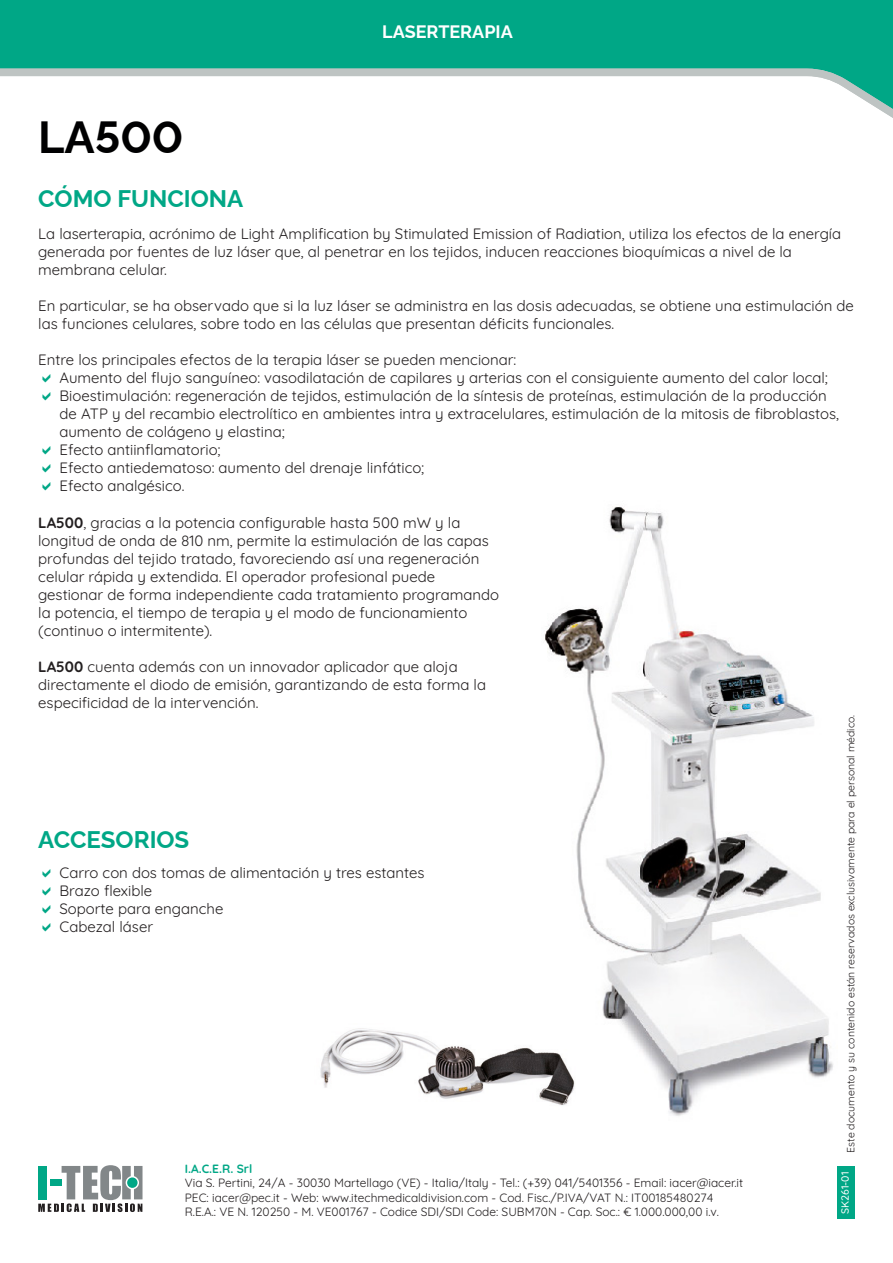
<style>
.page{position:relative;width:893px;height:1263px;background:#fff}
.page>*{position:absolute;margin:0;border:0;box-sizing:border-box;transform-origin:0 0}
.t1{font:700 45px "Raleway";color:#000001}
.t2{font:700 24px "Raleway";color:#00a786}
.t3{font:700 18px "Raleway";color:#fff}
.t4{font:15px/18px "Quicksand";color:#231f20}
.t5{font:12px "Quicksand";color:#231f20}
.t6{font:700 12px "Quicksand";color:#00a786}
.t7{font:10.5px "Quicksand";color:#231f20}
.t8{font:500 10.5px "Quicksand";color:#fff}
.s1{font-weight:700}
</style>
<div class="page">
<div style="left:0;top:0;width:893px;height:65px;background:#00a786"></div>
<svg style="left:38px;top:1165px;width:105px;height:47px"></svg>
<div style="left:837px;top:1166px;width:18px;height:53px;background:#00a786"></div>
<svg style="left:0;top:65px;width:893px;height:53px"></svg>
<img style="left:545px;top:506px;width:288px;height:610px">
<img style="left:320px;top:1023px;width:258px;height:87px">
<p class="t1" style="left:38px;top:101px;width:147px">LA500</p>
<p class="t2" style="left:38px;top:179px;width:207px">CÓMO FUNCIONA</p>
<p class="t3" style="left:382px;top:17px;width:132px">LASERTERAPIA</p>
<p class="t4" style="left:38px;top:223px;width:804px">La laserterapia, acrónimo de Light Amplification by Stimulated Emission of Radiation, utiliza los efectos de la energía generada por fuentes de luz láser que, al penetrar en los tejidos, inducen reacciones bioquímicas a nivel de la membrana celular.</p>
<p class="t4" style="left:38px;top:295px;width:817px">En particular, se ha observado que si la luz láser se administra en las dosis adecuadas, se obtiene una estimulación de las funciones celulares, sobre todo en las células que presentan déficits funcionales.</p>
<p class="t4" style="left:38px;top:349px;width:480px">Entre los principales efectos de la terapia láser se pueden mencionar:</p>
<p class="t4" style="left:60px;top:367px;width:770px">Aumento del flujo sanguíneo: vasodilatación de capilares y arterias con el consiguiente aumento del calor local;</p>
<p class="t4" style="left:60px;top:385px;width:781px">Bioestimulación: regeneración de tejidos, estimulación de la síntesis de proteínas, estimulación de la producción de ATP y del recambio electrolítico en ambientes intra y extracelulares, estimulación de la mitosis de fibroblastos, aumento de colágeno y elastina;</p>
<p class="t4" style="left:60px;top:439px;width:163px">Efecto antiinflamatorio;</p>
<p class="t4" style="left:60px;top:457px;width:366px">Efecto antiedematoso: aumento del drenaje linfático;</p>
<p class="t4" style="left:60px;top:475px;width:126px">Efecto analgésico.</p>
<p class="t4" style="left:38px;top:512px;width:462px"><span class="s1">LA500</span>, gracias a la potencia configurable hasta 500 mW y la longitud de onda de 810 nm, permite la estimulación de las capas profundas del tejido tratado, favoreciendo así una regeneración celular rápida y extendida. El operador profesional puede gestionar de forma independiente cada tratamiento programando la potencia, el tiempo de terapia y el modo de funcionamiento (continuo o intermitente).</p>
<p class="t4" style="left:38px;top:656px;width:449px"><span class="s1">LA500</span> cuenta además con un innovador aplicador que aloja directamente el diodo de emisión, garantizando de esta forma la especificidad de la intervención.</p>
<p class="t2" style="left:38px;top:820px;width:153px">ACCESORIOS</p>
<p class="t4" style="left:60px;top:862px;width:367px">Carro con dos tomas de alimentación y tres estantes</p>
<p class="t4" style="left:60px;top:880px;width:94px">Brazo flexible</p>
<p class="t4" style="left:60px;top:898px;width:165px">Soporte para enganche</p>
<p class="t4" style="left:60px;top:916px;width:95px">Cabezal láser</p>
<p class="t6" style="left:185px;top:1159px;width:69px">I.A.C.E.R. Srl</p>
<p class="t5" style="left:185px;top:1174px;width:560px">Via S. Pertini, 24/A - 30030 Martellago (VE) - Italia/Italy - Tel.: (+39) 041/5401356 - Email: iacer@iacer.it</p>
<p class="t5" style="left:185px;top:1188px;width:530px">PEC: iacer@pec.it - Web: www.itechmedicaldivision.com - Cod. Fisc./P.IVA/VAT N.: IT00185480274</p>
<p class="t5" style="left:185px;top:1202px;width:536px">R.E.A.: VE N. 120250 - M. VE001767 - Codice SDI/SDI Code: SUBM70N - Cap. Soc.: € 1.000.000,00 i.v.</p>
<p class="t7" style="left:842px;top:1153px;width:439px;rotate:-90deg">Este documento y su contenido están reservados exclusivamente para el personal médico.</p>
<p class="t8" style="left:837px;top:1214px;width:44px;rotate:-90deg">SK261-01</p>
</div>
